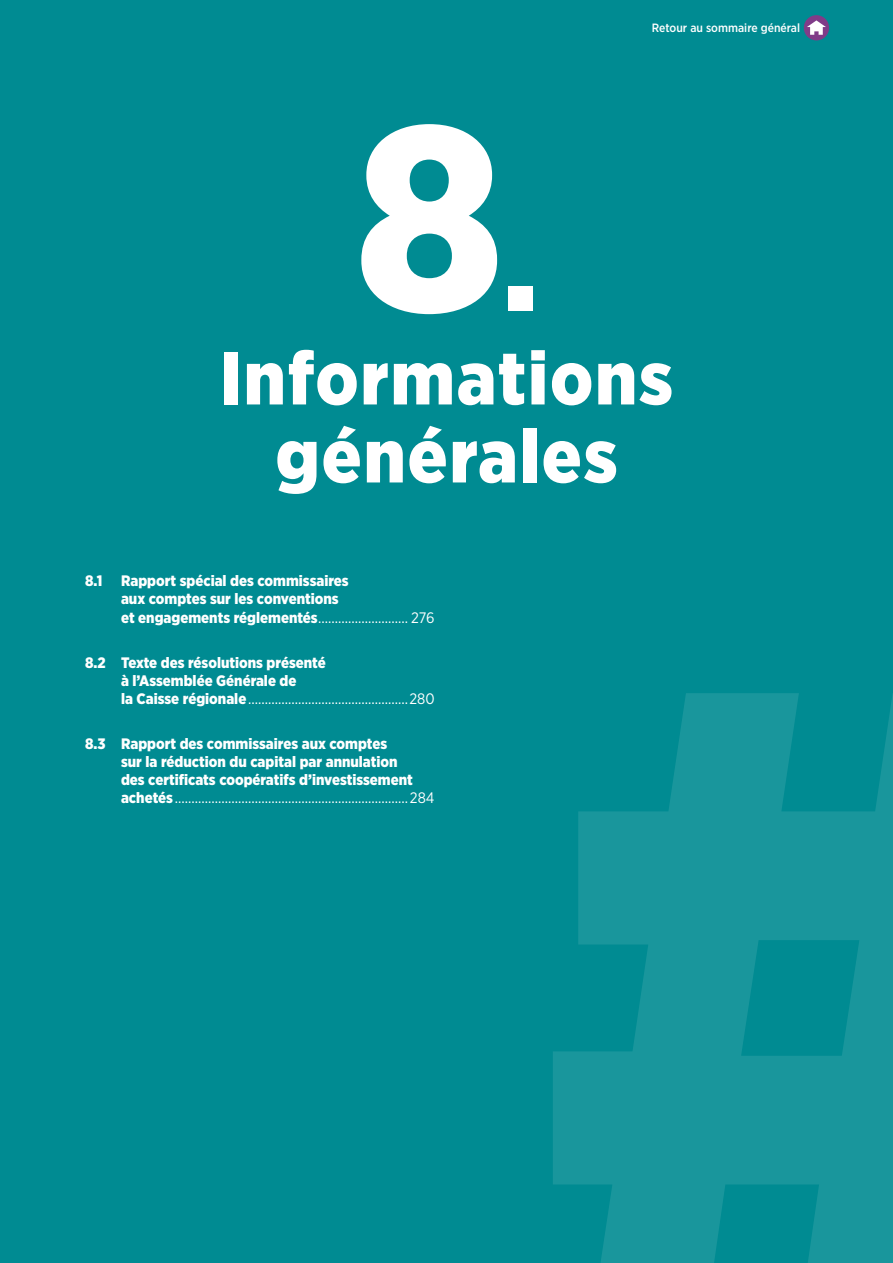
<style>
.page{position:relative;width:893px;height:1263px;background:#008b92}
.page>*{position:absolute;margin:0;border:0;box-sizing:border-box;transform-origin:0 0}
.t1{font:900 262.5px "Gotham Narrow";color:#fff}
.t2{font:900 75px/78px "Gotham Narrow";letter-spacing:.025em;color:#fff;text-align:center}
.t3{font:900 15.15px/18.1px "Gotham Narrow";color:#fff}
.t4{font:500 12px "Gotham Narrow";color:#fff}
.s1{font-size:131.25px}
.s2{font-weight:400}
</style>
<div class="page">
<svg style="left:553px;top:693px;width:340px;height:570px;fill:#19969c"></svg>
<div style="left:804px;top:15px;width:25px;height:25px;background:#803c88;border-radius:50%"></div>
<svg style="left:807px;top:20px;width:19px;height:15px"></svg>
<h1 class="t1" style="left:355px;top:45px;width:184px">8<span class="s1">.</span></h1>
<p class="t4" style="left:652px;top:20px;width:150px">Retour au sommaire général</p>
<h2 class="t2" style="left:220px;top:338px;width:455px">Informations générales</h2>
<p class="t3" style="left:121px;top:572px;width:315px;text-indent:-36px">8.1 Rapport spécial des commissaires<br>aux comptes sur les conventions<br>et engagements réglementés<span class="s2">........................... 276</span></p>
<p class="t3" style="left:121px;top:653px;width:315px;text-indent:-36px">8.2 Texte des résolutions présenté<br>à l’Assemblée Générale de<br>la Caisse régionale<span class="s2">................................................280</span></p>
<p class="t3" style="left:121px;top:734px;width:315px;text-indent:-36px">8.3 Rapport des commissaires aux comptes<br>sur la réduction du capital par annulation<br>des certificats coopératifs d’investissement achetés <span class="s2">......................................................................284</span></p>
</div>
